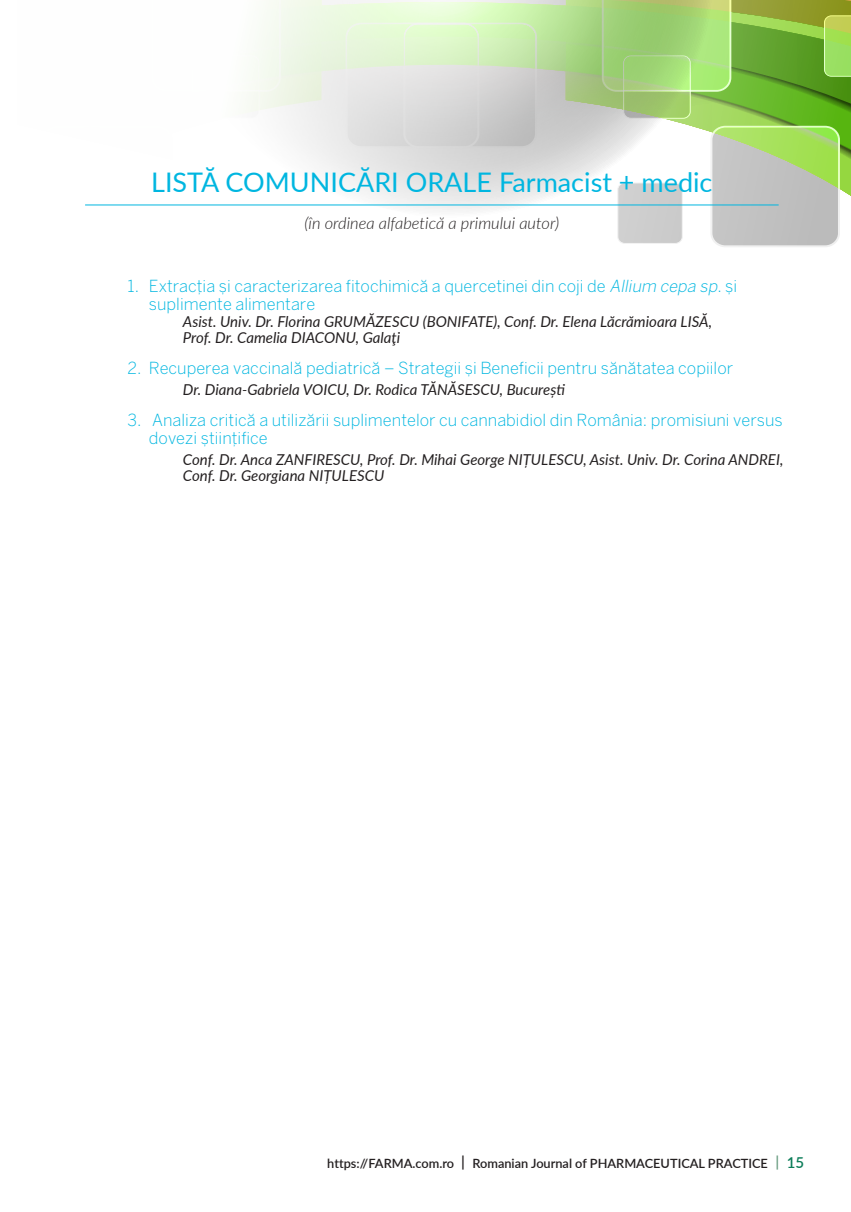
<style>
.page{position:relative;width:851px;height:1212px;background:#fff}
.page>*{position:absolute;margin:0;border:0;box-sizing:border-box;transform-origin:0 0}
.t1{font:27px "Lato";color:#00b6e0}
.t2{font:16.5px/18.1px "Benton Sanslight ROM";color:#00b6e0}
.t3{font:italic 300 16.5px "Lato";color:#231f20}
.t4{font:italic 15px/16.5px "Lato";color:#231f20}
.t5{font:600 12.75px "Lato";color:#231f20}
.s1{font-style:italic}
.s2{font-size:15px}
.s3{font-size:15px;color:#65997e}
.s4{font-size:15px;color:#0c7d59}
</style>
<div class="page">
<svg style="left:823px;top:0;width:27px;height:247px;background:#9ac763"></svg>
<svg style="left:85px;top:0;width:738px;height:247px"></svg>
<hr style="left:85px;top:205px;width:693px;height:1px;background:#00b6e0">
<h1 class="t1" style="left:151px;top:163px;width:562px">LISTĂ COMUNICĂRI ORALE Farmacist + medic</h1>
<p class="t3" style="left:304px;top:211px;width:256px">(în ordinea alfabetică a primului autor)</p>
<p class="t2" style="left:149px;top:277px;width:589px;text-indent:-21px">1. Extracţia şi caracterizarea fitochimică a quercetinei din coji de <span class="s1">Allium cepa sp</span>. şi suplimente alimentare</p>
<p class="t4" style="left:183px;top:313px;width:530px">Asist. Univ. Dr. Florina GRUMĂZESCU (BONIFATE), Conf. Dr. Elena Lăcrămioara LISĂ,<br>Prof. Dr. Camelia DIACONU, Galaţi</p>
<p class="t2" style="left:128px;top:359px;width:607px">2. Recuperea vaccinală pediatrică – Strategii şi Beneficii pentru sănătatea copiilor</p>
<p class="t4" style="left:183px;top:381px;width:383px">Dr. Diana-Gabriela VOICU, Dr. Rodica TĂNĂSESCU, București</p>
<p class="t2" style="left:149px;top:411px;width:635px;text-indent:-21px">3. Analiza critică a utilizării suplimentelor cu cannabidiol din România: promisiuni versus dovezi ştiinţifice</p>
<p class="t4" style="left:183px;top:451px;width:602px">Conf. Dr. Anca ZANFIRESCU, Prof. Dr. Mihai George NIȚULESCU, Asist. Univ. Dr. Corina ANDREI,<br>Conf. Dr. Georgiana NIȚULESCU</p>
<p class="t5" style="left:327px;top:1154px;width:478px">https://FARMA.com.ro <span class="s2">|</span> Romanian Journal of PHARMACEUTICAL PRACTICE <span class="s3">|</span> <span class="s4">15</span></p>
</div>
